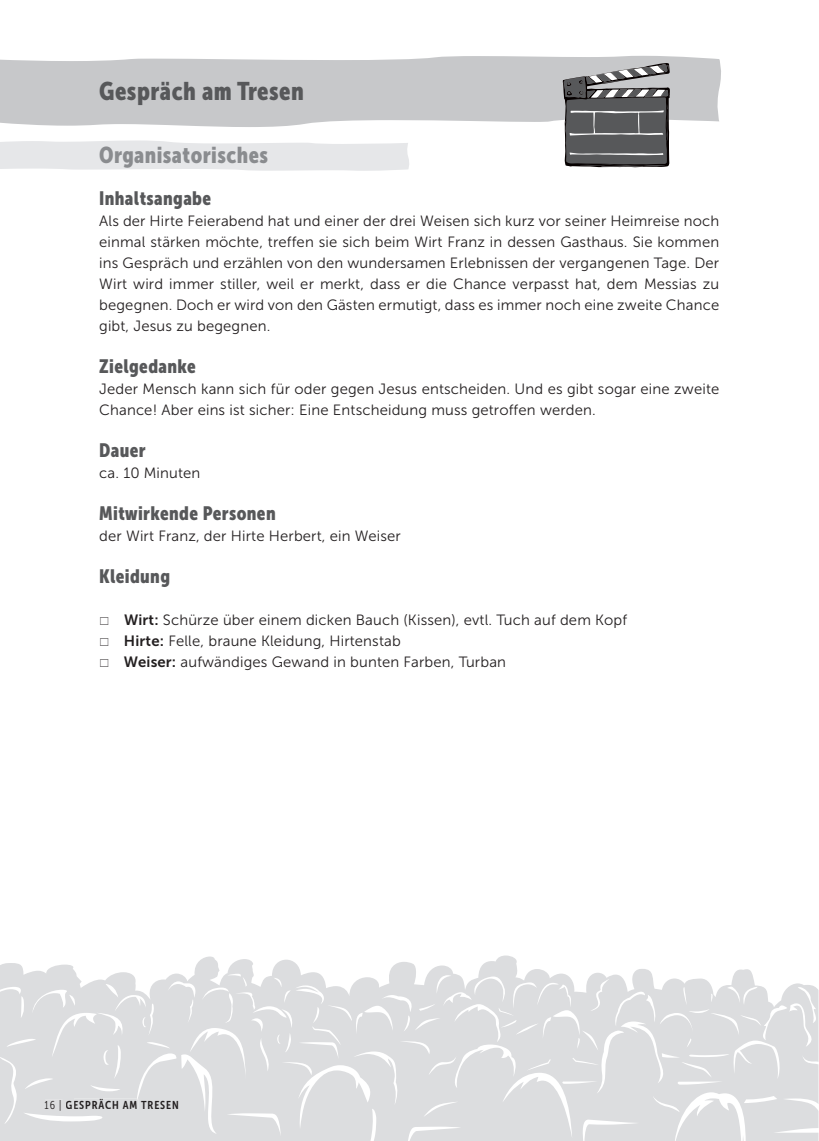
<style>
.page{position:relative;width:819px;height:1141px;background:#fff}
.page>*{position:absolute;margin:0;border:0;box-sizing:border-box;transform-origin:0 0}
.t1{font:25.38px "Museo Sans Cond 900";letter-spacing:.02em;color:#57585a}
.t2{font:22.75px "Museo Sans Cond 900";letter-spacing:.02em;color:#8a8c8f}
.t3{font:19.25px "Museo Sans Cond 900";letter-spacing:.02em;color:#57585a}
.t4{font:14.88px/21px "Museo Sans 300";letter-spacing:.01em;color:#231f20}
.t5{font:11.38px "Museo Sans Cond 700";letter-spacing:.08em;color:#231f20}
.s1{font-family:"Museo Sans 700"}
.s2{font-family:"Museo Sans Cond 300"}
</style>
<div class="page">
<svg style="left:0;top:56px;width:721px;height:71px;background:#cccdcf"></svg>
<svg style="left:563px;top:63px;width:107px;height:104px;background:#717273"></svg>
<svg style="left:0;top:140px;width:409px;height:31px;background:#e9e9eb"></svg>
<svg style="left:0;top:956px;width:819px;height:185px;fill:#dcdddf"></svg>
<div style="left:45px;top:1100px;width:17px;height:11px;background:#dcdddf"></div>
<div style="left:66px;top:1101px;width:6px;height:8px;background:#dcdddf"></div>
<svg style="left:74px;top:1099px;width:64px;height:10px"></svg>
<div style="left:141px;top:1101px;width:6px;height:8px;background:#dcdddf"></div>
<div style="left:148px;top:1101px;width:30px;height:8px;background:#dcdddf"></div>
<h1 class="t1" style="left:99px;top:82px;width:206px">Gespräch am Tresen</h1>
<h2 class="t2" style="left:99px;top:147px;width:170px">Organisatorisches</h2>
<p class="t3" style="left:99px;top:192px;width:113px">Inhaltsangabe</p>
<p class="t4" style="left:99px;top:212px;width:622px;text-align:justify">Als der Hirte Feierabend hat und einer der drei Weisen sich kurz vor seiner Heimreise noch einmal stärken möchte, treffen sie sich beim Wirt Franz in dessen Gasthaus. Sie kommen ins Gespräch und erzählen von den wundersamen Erlebnissen der vergangenen Tage. Der Wirt wird immer stiller, weil er merkt, dass er die Chance verpasst hat, dem Messias zu begegnen. Doch er wird von den Gästen ermutigt, dass es immer noch eine zweite Chance gibt, Jesus zu begegnen.</p>
<p class="t3" style="left:99px;top:360px;width:98px">Zielgedanke</p>
<p class="t4" style="left:99px;top:380px;width:622px">Jeder Mensch kann sich für oder gegen Jesus entscheiden. Und es gibt sogar eine zweite<br>Chance! Aber eins ist sicher: Eine Entscheidung muss getroffen werden.</p>
<p class="t3" style="left:99px;top:444px;width:48px">Dauer</p>
<p class="t4" style="left:99px;top:464px;width:103px">ca. 10 Minuten</p>
<p class="t3" style="left:99px;top:507px;width:178px">Mitwirkende Personen</p>
<p class="t4" style="left:99px;top:527px;width:303px">der Wirt Franz, der Hirte Herbert, ein Weiser</p>
<p class="t3" style="left:99px;top:570px;width:72px">Kleidung</p>
<p class="t4" style="left:124px;top:611px;width:505px"><span class="s1">Wirt:</span> Schürze über einem dicken Bauch (Kissen), evtl. Tuch auf dem Kopf<br><span class="s1">Hirte:</span> Felle, braune Kleidung, Hirtenstab<br><span class="s1">Weiser:</span> aufwändiges Gewand in bunten Farben, Turban</p>
<p class="t5" style="left:45px;top:1098px;width:136px"><span class="s2">16 |</span> GESPRÄCH AM TRESEN</p>
</div>
